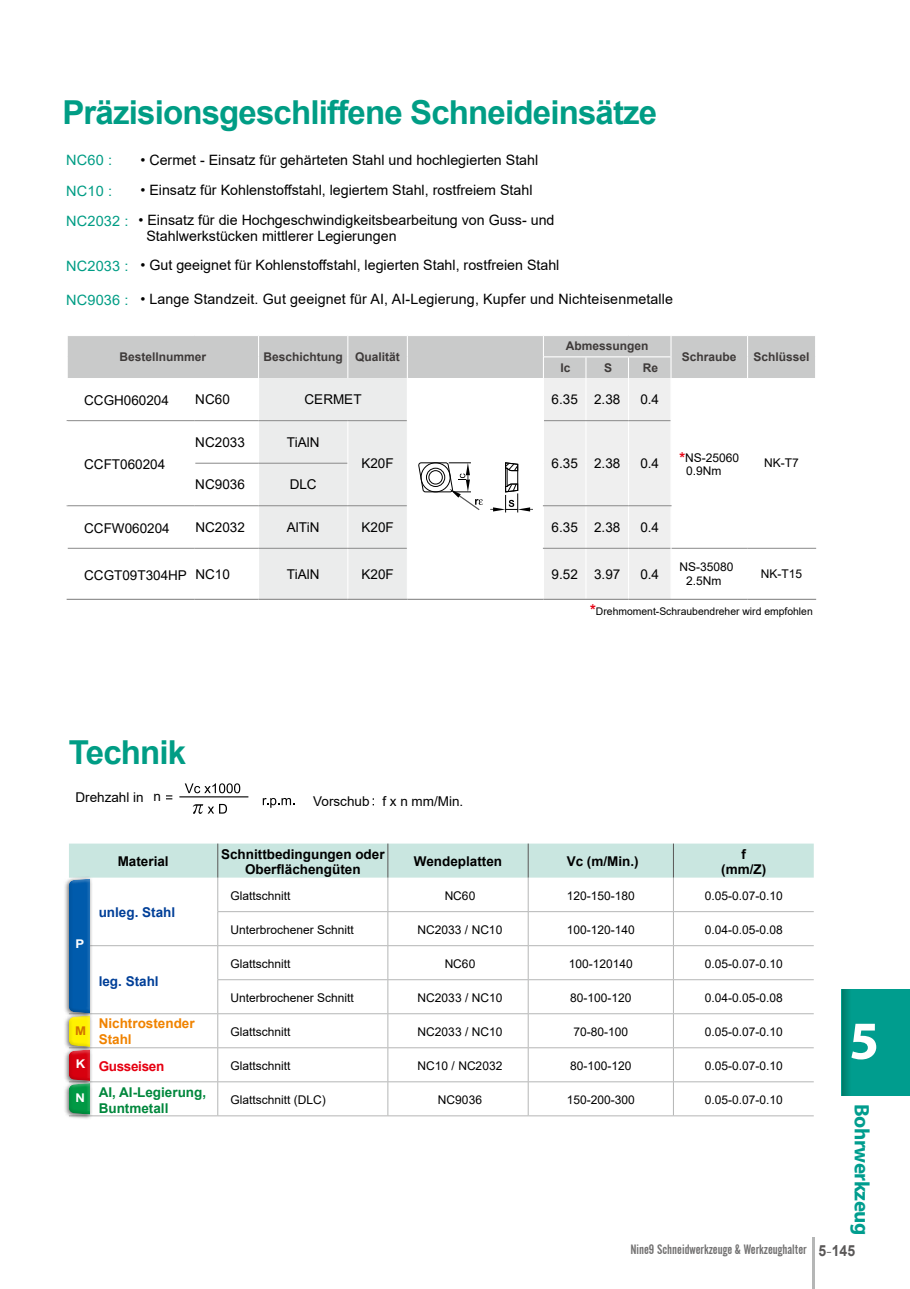
<style>
.page{position:relative;width:910px;height:1289px;background:#fff}
.page>*{position:absolute;margin:0;border:0;box-sizing:border-box;transform-origin:0 0}
.t1{font:700 54px "Myriad Pro";color:#fff}
.t2{font:700 33px "Arial";letter-spacing:-.025em;color:#009d85}
.t3{font:700 21px "Myriad Pro";letter-spacing:-.025em;color:#009d8e}
.t4{font:14.25px/16.5px "Arial";color:#000}
.t5{font:14.25px "Arial";letter-spacing:.01em;color:#009d85}
.t6{font:13.5px "Arial";color:#000}
.t7{font:700 13.5px/15px "Arial";color:#000;text-align:center}
.t8{font:13.5px "Alternate Gothic No 2 BT";color:#727171}
.t9{font:700 13.5px/16.2px "Arial";color:#00873c}
.t10{font:700 13.5px "Arial";color:#003f98}
.t11{font:700 13.5px/16.2px "Arial";color:#f08300}
.t12{font:700 13.5px "Arial";letter-spacing:-.025em;color:#e60012}
.t13{font:12px/12.9px "Arial";color:#000}
.t14{font:700 12px "Arial";color:#3e3a39}
.t15{font:700 12px "Arial";color:#fff;scale:1.1 1}
.t16{font:700 12px "Arial";color:#d07100;scale:1.1 1}
.t17{font:10.5px "Arial";color:#000}
.s1{color:#009d85}
.s2{font-weight:700;font-size:15px;color:#e60012}
.s3{font-family:"Arial";font-weight:700;font-size:15.3px;color:#595757}
.s4{font-family:"Adobe Ming Std";font-weight:300;font-size:15.3px;color:#595757}
</style>
<div class="page">
<hr style="left:671px;top:598px;width:77px;height:2px;background:#898989">
<hr style="left:748px;top:598px;width:68px;height:2px;background:#898989">
<hr style="left:67px;top:598px;width:128px;height:2px;background:#898989">
<hr style="left:195px;top:598px;width:64px;height:2px;background:#898989">
<hr style="left:259px;top:598px;width:89px;height:2px;background:#898989">
<hr style="left:348px;top:598px;width:59px;height:2px;background:#898989">
<hr style="left:543px;top:598px;width:43px;height:2px;background:#898989">
<hr style="left:586px;top:598px;width:42px;height:2px;background:#898989">
<hr style="left:628px;top:598px;width:43px;height:2px;background:#898989">
<hr style="left:407px;top:598px;width:136px;height:2px;background:#898989">
<svg style="left:67px;top:336px;width:749px;height:263px"></svg>
<svg style="left:166px;top:795px;width:6px;height:4px"></svg>
<svg style="left:185px;top:783px;width:55px;height:10px"></svg>
<hr style="left:179px;top:796px;width:69px;height:1px;background:#000">
<svg style="left:263px;top:798px;width:31px;height:9px"></svg>
<svg style="left:193px;top:804px;width:34px;height:9px"></svg>
<div style="left:63px;top:1012px;width:30px;height:40px;background:#000;opacity:.55"></div>
<div style="left:68px;top:1017px;width:24px;height:31px;background:#000;opacity:.45"></div>
<div style="left:63px;top:876px;width:30px;height:143px;background:#000;opacity:.55"></div>
<div style="left:68px;top:881px;width:24px;height:133px;background:#000;opacity:.45"></div>
<div style="left:63px;top:1046px;width:30px;height:40px;background:#000;opacity:.55"></div>
<div style="left:68px;top:1051px;width:24px;height:31px;background:#000;opacity:.45"></div>
<div style="left:63px;top:1080px;width:30px;height:40px;background:#000;opacity:.55"></div>
<svg style="left:69px;top:843px;width:745px;height:273px"></svg>
<svg style="left:68px;top:1081px;width:24px;height:4px"></svg>
<div style="left:68px;top:1085px;width:24px;height:30px;background:#000;opacity:.45"></div>
<hr style="left:812px;top:1237px;width:2px;height:51px;background:#b5b6b6">
<div style="left:842px;top:989px;width:68px;height:106px;background:#009d8e"></div>
<h2 class="t2" style="left:62px;top:89px;width:596px">Präzisionsgeschliffene Schneideinsätze</h2>
<p class="t4" style="left:140px;top:152px;width:399px">• Cermet - Einsatz für gehärteten Stahl und hochlegierten Stahl</p>
<p class="t4" style="left:140px;top:182px;width:394px">• Einsatz für Kohlenstoffstahl, legiertem Stahl, rostfreiem Stahl</p>
<p class="t5" style="left:66px;top:150px;width:47px">NC60 :</p>
<p class="t5" style="left:66px;top:181px;width:47px">NC10 :</p>
<p class="t5" style="left:66px;top:211px;width:64px">NC2032 :</p>
<p class="t4" style="left:146px;top:211px;width:410px;text-indent:-8px">• Einsatz für die Hochgeschwindigkeitsbearbeitung von Guss- und<br>Stahlwerkstücken mittlerer Legierungen</p>
<p class="t4" style="left:66px;top:256px;width:495px"><span class="s1">NC2033 :</span> • Gut geeignet für Kohlenstoffstahl, legierten Stahl, rostfreien Stahl</p>
<p class="t4" style="left:66px;top:291px;width:608px"><span class="s1">NC9036 :</span> • Lange Standzeit. Gut geeignet für AI, AI-Legierung, Kupfer und Nichteisenmetalle</p>
<p class="t14" style="left:120px;top:349px;width:88px">Bestellnummer</p>
<p class="t14" style="left:263px;top:349px;width:138px">Beschichtung Qualität</p>
<p class="t14" style="left:566px;top:338px;width:84px">Abmessungen</p>
<p class="t14" style="left:560px;top:359px;width:12px">Ic</p>
<p class="t14" style="left:604px;top:359px;width:10px">S</p>
<p class="t14" style="left:643px;top:359px;width:17px">Re</p>
<p class="t6" style="left:84px;top:391px;width:86px">CCGH060204</p>
<p class="t6" style="left:195px;top:390px;width:36px">NC60</p>
<p class="t6" style="left:305px;top:390px;width:58px">CERMET</p>
<p class="t6" style="left:552px;top:390px;width:70px">6.35 2.38</p>
<p class="t6" style="left:640px;top:390px;width:20px">0.4</p>
<p class="t6" style="left:195px;top:433px;width:51px">NC2033</p>
<p class="t6" style="left:287px;top:433px;width:34px">TiAlN</p>
<p class="t14" style="left:682px;top:349px;width:56px">Schraube</p>
<p class="t14" style="left:754px;top:349px;width:58px">Schlüssel</p>
<p class="t13" style="left:686px;top:451px;width:55px;text-indent:-7px"><span class="s2">*</span>NS-25060<br>0.9Nm</p>
<p class="t6" style="left:361px;top:454px;width:34px">K20F</p>
<p class="t6" style="left:552px;top:454px;width:70px">6.35 2.38</p>
<p class="t6" style="left:640px;top:454px;width:20px">0.4</p>
<p class="t6" style="left:84px;top:455px;width:83px">CCFT060204</p>
<p class="t13" style="left:764px;top:456px;width:36px">NK-T7</p>
<p class="t6" style="left:195px;top:475px;width:51px">NC9036</p>
<p class="t6" style="left:290px;top:475px;width:28px">DLC</p>
<p class="t6" style="left:84px;top:519px;width:87px">CCFW060204</p>
<p class="t6" style="left:195px;top:518px;width:51px">NC2032</p>
<p class="t6" style="left:287px;top:518px;width:34px">AlTiN</p>
<p class="t6" style="left:361px;top:518px;width:34px">K20F</p>
<p class="t6" style="left:552px;top:518px;width:70px">6.35 2.38</p>
<p class="t6" style="left:640px;top:518px;width:20px">0.4</p>
<p class="t6" style="left:84px;top:565px;width:147px">CCGT09T304HP NC10</p>
<p class="t6" style="left:287px;top:564px;width:34px">TiAlN</p>
<p class="t6" style="left:361px;top:564px;width:34px">K20F</p>
<p class="t6" style="left:552px;top:564px;width:70px">9.52 3.97</p>
<p class="t6" style="left:640px;top:564px;width:20px">0.4</p>
<p class="t13" style="left:679px;top:559px;width:56px;line-height:14.4px;text-align:center">NS-35080<br>2.5Nm</p>
<p class="t13" style="left:761px;top:567px;width:43px">NK-T15</p>
<h2 class="t2" style="left:69px;top:729px;width:119px">Technik</h2>
<p class="t6" style="left:75px;top:788px;width:70px">Drehzahl in</p>
<p class="t6" style="left:313px;top:791px;width:58px">Vorschub</p>
<p class="t6" style="left:154px;top:787px;width:9px">n</p>
<p class="t6" style="left:382px;top:791px;width:83px">f x n mm/Min.</p>
<p class="t17" style="left:590px;top:604px;width:224px"><span class="s2">*</span>Drehmoment-Schraubendreher wird empfohlen</p>
<p class="t15" style="left:75px;top:935px;width:10px">P</p>
<p class="t16" style="left:75px;top:1022px;width:11px">M</p>
<p class="t15" style="left:76px;top:1055px;width:10px">K</p>
<p class="t15" style="left:76px;top:1089px;width:10px">N</p>
<p class="t7" style="left:118px;top:854px;width:53px">Material</p>
<p class="t7" style="left:221px;top:846px;width:165px">Schnittbedingungen oder<br>Oberflächengüten</p>
<p class="t7" style="left:414px;top:854px;width:90px">Wendeplatten</p>
<p class="t7" style="left:567px;top:854px;width:74px">Vc (m/Min.)</p>
<p class="t7" style="left:721px;top:846px;width:46px">f (mm/Z)</p>
<p class="t10" style="left:99px;top:903px;width:78px">unleg. Stahl</p>
<p class="t13" style="left:231px;top:888px;width:62px">Glattschnitt</p>
<p class="t13" style="left:445px;top:888px;width:32px">NC60</p>
<p class="t13" style="left:567px;top:888px;width:70px">120-150-180</p>
<p class="t13" style="left:705px;top:888px;width:80px">0.05-0.07-0.10</p>
<p class="t13" style="left:231px;top:923px;width:125px">Unterbrochener Schnitt</p>
<p class="t13" style="left:418px;top:923px;width:86px">NC2033 / NC10</p>
<p class="t13" style="left:567px;top:923px;width:70px">100-120-140</p>
<p class="t13" style="left:705px;top:923px;width:80px">0.04-0.05-0.08</p>
<p class="t10" style="left:99px;top:971px;width:62px">leg. Stahl</p>
<p class="t13" style="left:231px;top:957px;width:62px">Glattschnitt</p>
<p class="t13" style="left:445px;top:957px;width:32px">NC60</p>
<p class="t13" style="left:569px;top:957px;width:66px">100-120140</p>
<p class="t13" style="left:705px;top:957px;width:80px">0.05-0.07-0.10</p>
<p class="t13" style="left:231px;top:991px;width:125px">Unterbrochener Schnitt</p>
<p class="t13" style="left:418px;top:991px;width:86px">NC2033 / NC10</p>
<p class="t13" style="left:570px;top:991px;width:63px">80-100-120</p>
<p class="t13" style="left:705px;top:991px;width:80px">0.04-0.05-0.08</p>
<p class="t11" style="left:99px;top:1014px;width:98px">Nichtrostender<br>Stahl</p>
<p class="t13" style="left:231px;top:1025px;width:62px">Glattschnitt</p>
<p class="t13" style="left:418px;top:1025px;width:86px">NC2033 / NC10</p>
<p class="t13" style="left:573px;top:1025px;width:56px">70-80-100</p>
<p class="t13" style="left:705px;top:1025px;width:80px">0.05-0.07-0.10</p>
<p class="t12" style="left:99px;top:1056px;width:67px">Gusseisen</p>
<p class="t13" style="left:231px;top:1059px;width:62px">Glattschnitt</p>
<p class="t13" style="left:418px;top:1059px;width:86px">NC10 / NC2032</p>
<p class="t13" style="left:570px;top:1059px;width:63px">80-100-120</p>
<p class="t13" style="left:705px;top:1059px;width:80px">0.05-0.07-0.10</p>
<p class="t9" style="left:99px;top:1083px;width:109px">AI, AI-Legierung,<br>Buntmetall</p>
<p class="t13" style="left:231px;top:1093px;width:97px">Glattschnitt (DLC)</p>
<p class="t13" style="left:438px;top:1093px;width:46px">NC9036</p>
<p class="t13" style="left:567px;top:1093px;width:70px">150-200-300</p>
<p class="t13" style="left:705px;top:1093px;width:80px">0.05-0.07-0.10</p>
<h1 class="t1" style="left:849px;top:1005px;width:31px">5</h1>
<h3 class="t3" style="left:875px;top:1103px;width:133px;rotate:90deg">Bohrwerkzeug</h3>
<p class="t8" style="left:630px;top:1241px;width:226px">Nine9 Schneidwerkzeuge &amp; Werkzeughalter <span class="s3">5</span><span class="s4">-</span><span class="s3">145</span></p>
</div>
